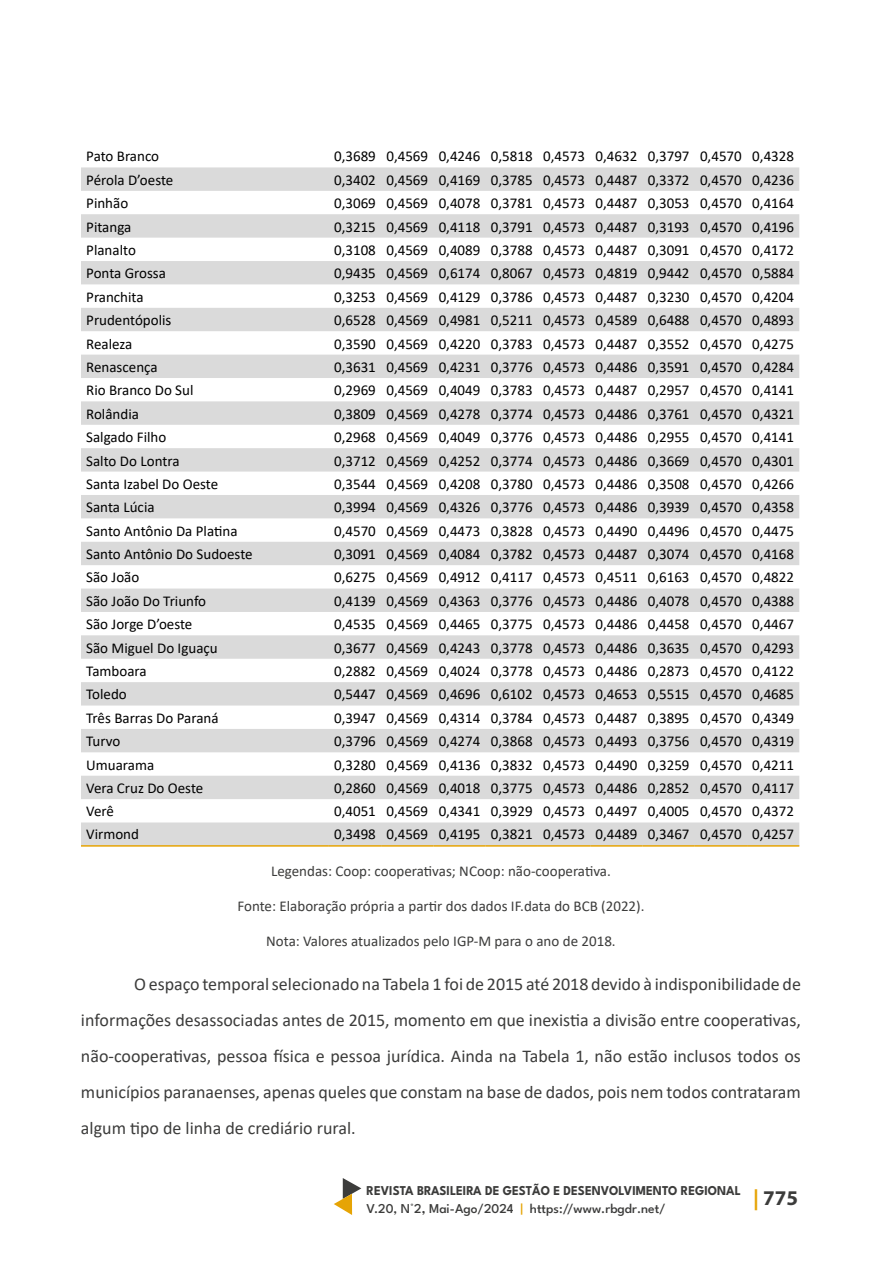
<style>
.page{position:relative;width:891px;height:1262px;background:#fff}
.page>*{position:absolute;margin:0;border:0;box-sizing:border-box;transform-origin:0 0}
.t1{font:700 21px "Myriad Pro";color:#3c3c3b}
.t2{font:18px/36px "Calibri";color:#3c3c3b;text-align:justify}
.t3{font:15px "Calibri";color:#000}
.t4{font:15px "Calibri";color:#3c3c3b}
.t5{font:700 13.5px/18px "League Spartan";color:#3c3c3b;scale:.94 1}
.s1{font-weight:500}
.s2{font-weight:600}
.s3{font-weight:500;color:#e6a405}
.s4{color:#e6a405}
</style>
<div class="page">
<svg style="left:334px;top:1178px;width:27px;height:37px"></svg>
<svg style="left:81px;top:167px;width:718px;height:678px;fill:#dfdfdf"></svg>
<hr style="left:81px;top:845px;width:248px;height:1px;background:#e6a405">
<hr style="left:329px;top:845px;width:52px;height:1px;background:#e6a405">
<hr style="left:381px;top:845px;width:52px;height:1px;background:#e6a405">
<hr style="left:433px;top:845px;width:53px;height:1px;background:#e6a405">
<hr style="left:486px;top:845px;width:52px;height:1px;background:#e6a405">
<hr style="left:538px;top:845px;width:52px;height:1px;background:#e6a405">
<hr style="left:590px;top:845px;width:53px;height:1px;background:#e6a405">
<hr style="left:643px;top:845px;width:52px;height:1px;background:#e6a405">
<hr style="left:695px;top:845px;width:52px;height:1px;background:#e6a405">
<hr style="left:747px;top:845px;width:52px;height:1px;background:#e6a405">
<p class="t3" style="left:86px;top:146px;width:74px">Pato Branco</p>
<p class="t3" style="left:334px;top:146px;width:461px">0,3689 0,4569 0,4246 0,5818 0,4573 0,4632 0,3797 0,4570 0,4328</p>
<p class="t3" style="left:86px;top:169px;width:89px">Pérola D’oeste</p>
<p class="t3" style="left:334px;top:169px;width:461px">0,3402 0,4569 0,4169 0,3785 0,4573 0,4487 0,3372 0,4570 0,4236</p>
<p class="t3" style="left:86px;top:193px;width:44px">Pinhão</p>
<p class="t3" style="left:334px;top:193px;width:461px">0,3069 0,4569 0,4078 0,3781 0,4573 0,4487 0,3053 0,4570 0,4164</p>
<p class="t3" style="left:86px;top:216px;width:47px">Pitanga</p>
<p class="t3" style="left:334px;top:216px;width:461px">0,3215 0,4569 0,4118 0,3791 0,4573 0,4487 0,3193 0,4570 0,4196</p>
<p class="t3" style="left:86px;top:239px;width:51px">Planalto</p>
<p class="t3" style="left:334px;top:239px;width:461px">0,3108 0,4569 0,4089 0,3788 0,4573 0,4487 0,3091 0,4570 0,4172</p>
<p class="t3" style="left:86px;top:263px;width:81px">Ponta Grossa</p>
<p class="t3" style="left:334px;top:263px;width:461px">0,9435 0,4569 0,6174 0,8067 0,4573 0,4819 0,9442 0,4570 0,5884</p>
<p class="t3" style="left:86px;top:286px;width:59px">Pranchita</p>
<p class="t3" style="left:334px;top:286px;width:461px">0,3253 0,4569 0,4129 0,3786 0,4573 0,4487 0,3230 0,4570 0,4204</p>
<p class="t3" style="left:86px;top:310px;width:87px">Prudentópolis</p>
<p class="t3" style="left:334px;top:310px;width:461px">0,6528 0,4569 0,4981 0,5211 0,4573 0,4589 0,6488 0,4570 0,4893</p>
<p class="t3" style="left:86px;top:333px;width:48px">Realeza</p>
<p class="t3" style="left:334px;top:333px;width:461px">0,3590 0,4569 0,4220 0,3783 0,4573 0,4487 0,3552 0,4570 0,4275</p>
<p class="t3" style="left:86px;top:356px;width:73px">Renascença</p>
<p class="t3" style="left:334px;top:356px;width:461px">0,3631 0,4569 0,4231 0,3776 0,4573 0,4486 0,3591 0,4570 0,4284</p>
<p class="t3" style="left:86px;top:380px;width:109px">Rio Branco Do Sul</p>
<p class="t3" style="left:334px;top:380px;width:461px">0,2969 0,4569 0,4049 0,3783 0,4573 0,4487 0,2957 0,4570 0,4141</p>
<p class="t3" style="left:86px;top:403px;width:54px">Rolândia</p>
<p class="t3" style="left:334px;top:403px;width:461px">0,3809 0,4569 0,4278 0,3774 0,4573 0,4486 0,3761 0,4570 0,4321</p>
<p class="t3" style="left:86px;top:427px;width:82px">Salgado Filho</p>
<p class="t3" style="left:334px;top:427px;width:461px">0,2968 0,4569 0,4049 0,3776 0,4573 0,4486 0,2955 0,4570 0,4141</p>
<p class="t3" style="left:86px;top:450px;width:95px">Salto Do Lontra</p>
<p class="t3" style="left:334px;top:450px;width:461px">0,3712 0,4569 0,4252 0,3774 0,4573 0,4486 0,3669 0,4570 0,4301</p>
<p class="t3" style="left:86px;top:473px;width:134px">Santa Izabel Do Oeste</p>
<p class="t3" style="left:334px;top:473px;width:461px">0,3544 0,4569 0,4208 0,3780 0,4573 0,4486 0,3508 0,4570 0,4266</p>
<p class="t3" style="left:86px;top:497px;width:70px">Santa Lúcia</p>
<p class="t3" style="left:334px;top:497px;width:461px">0,3994 0,4569 0,4326 0,3776 0,4573 0,4486 0,3939 0,4570 0,4358</p>
<p class="t3" style="left:86px;top:520px;width:153px">Santo Antônio Da Platina</p>
<p class="t3" style="left:334px;top:520px;width:461px">0,4570 0,4569 0,4473 0,3828 0,4573 0,4490 0,4496 0,4570 0,4475</p>
<p class="t3" style="left:86px;top:543px;width:168px">Santo Antônio Do Sudoeste</p>
<p class="t3" style="left:334px;top:543px;width:461px">0,3091 0,4569 0,4084 0,3782 0,4573 0,4487 0,3074 0,4570 0,4168</p>
<p class="t3" style="left:86px;top:567px;width:55px">São João</p>
<p class="t3" style="left:334px;top:567px;width:461px">0,6275 0,4569 0,4912 0,4117 0,4573 0,4511 0,6163 0,4570 0,4822</p>
<p class="t3" style="left:86px;top:590px;width:121px">São João Do Triunfo</p>
<p class="t3" style="left:334px;top:590px;width:461px">0,4139 0,4569 0,4363 0,3776 0,4573 0,4486 0,4078 0,4570 0,4388</p>
<p class="t3" style="left:86px;top:614px;width:108px">São Jorge D’oeste</p>
<p class="t3" style="left:334px;top:614px;width:461px">0,4535 0,4569 0,4465 0,3775 0,4573 0,4486 0,4458 0,4570 0,4467</p>
<p class="t3" style="left:86px;top:637px;width:133px">São Miguel Do Iguaçu</p>
<p class="t3" style="left:334px;top:637px;width:461px">0,3677 0,4569 0,4243 0,3778 0,4573 0,4486 0,3635 0,4570 0,4293</p>
<p class="t3" style="left:86px;top:660px;width:62px">Tamboara</p>
<p class="t3" style="left:334px;top:660px;width:461px">0,2882 0,4569 0,4024 0,3778 0,4573 0,4486 0,2873 0,4570 0,4122</p>
<p class="t3" style="left:86px;top:684px;width:42px">Toledo</p>
<p class="t3" style="left:334px;top:684px;width:461px">0,5447 0,4569 0,4696 0,6102 0,4573 0,4653 0,5515 0,4570 0,4685</p>
<p class="t3" style="left:86px;top:707px;width:134px">Três Barras Do Paraná</p>
<p class="t3" style="left:334px;top:707px;width:461px">0,3947 0,4569 0,4314 0,3784 0,4573 0,4487 0,3895 0,4570 0,4349</p>
<p class="t3" style="left:86px;top:731px;width:36px">Turvo</p>
<p class="t3" style="left:334px;top:731px;width:461px">0,3796 0,4569 0,4274 0,3868 0,4573 0,4493 0,3756 0,4570 0,4319</p>
<p class="t3" style="left:86px;top:754px;width:69px">Umuarama</p>
<p class="t3" style="left:334px;top:754px;width:461px">0,3280 0,4569 0,4136 0,3832 0,4573 0,4490 0,3259 0,4570 0,4211</p>
<p class="t3" style="left:86px;top:777px;width:119px">Vera Cruz Do Oeste</p>
<p class="t3" style="left:334px;top:777px;width:461px">0,2860 0,4569 0,4018 0,3775 0,4573 0,4486 0,2852 0,4570 0,4117</p>
<p class="t3" style="left:86px;top:801px;width:29px">Verê</p>
<p class="t3" style="left:334px;top:801px;width:461px">0,4051 0,4569 0,4341 0,3929 0,4573 0,4497 0,4005 0,4570 0,4372</p>
<p class="t3" style="left:86px;top:824px;width:54px">Virmond</p>
<p class="t3" style="left:334px;top:824px;width:461px">0,3498 0,4569 0,4195 0,3821 0,4573 0,4489 0,3467 0,4570 0,4257</p>
<p class="t4" style="left:271px;top:860px;width:341px">Legendas: Coop: cooperativas; NCoop: não-cooperativa.</p>
<p class="t4" style="left:237px;top:895px;width:409px">Fonte: Elaboração própria a partir dos dados IF.data do BCB (2022).</p>
<p class="t4" style="left:266px;top:930px;width:351px">Nota: Valores atualizados pelo IGP-M para o ano de 2018.</p>
<p class="t2" style="left:81px;top:966px;width:722px;text-indent:53px">O espaço temporal selecionado na Tabela 1 foi de 2015 até 2018 devido à indisponibilidade de informações desassociadas antes de 2015, momento em que inexistia a divisão entre cooperativas, não-cooperativas, pessoa física e pessoa jurídica. Ainda na Tabela 1, não estão inclusos todos os municípios paranaenses, apenas queles que constam na base de dados, pois nem todos contrataram algum tipo de linha de crediário rural.</p>
<p class="t5" style="left:367px;top:1180px;width:400px">REVISTA BRASILEIRA DE GESTÃO E DESENVOLVIMENTO REGIONAL<br><span class="s1">V.20, N°2</span><span class="s2">,</span> <span class="s1">Mai-Ago/2024</span> <span class="s3">|</span> <span class="s1">https://www.rbgdr.net/</span></p>
<h1 class="t1" style="left:753px;top:1184px;width:47px"><span class="s4">|</span> 775</h1>
</div>
